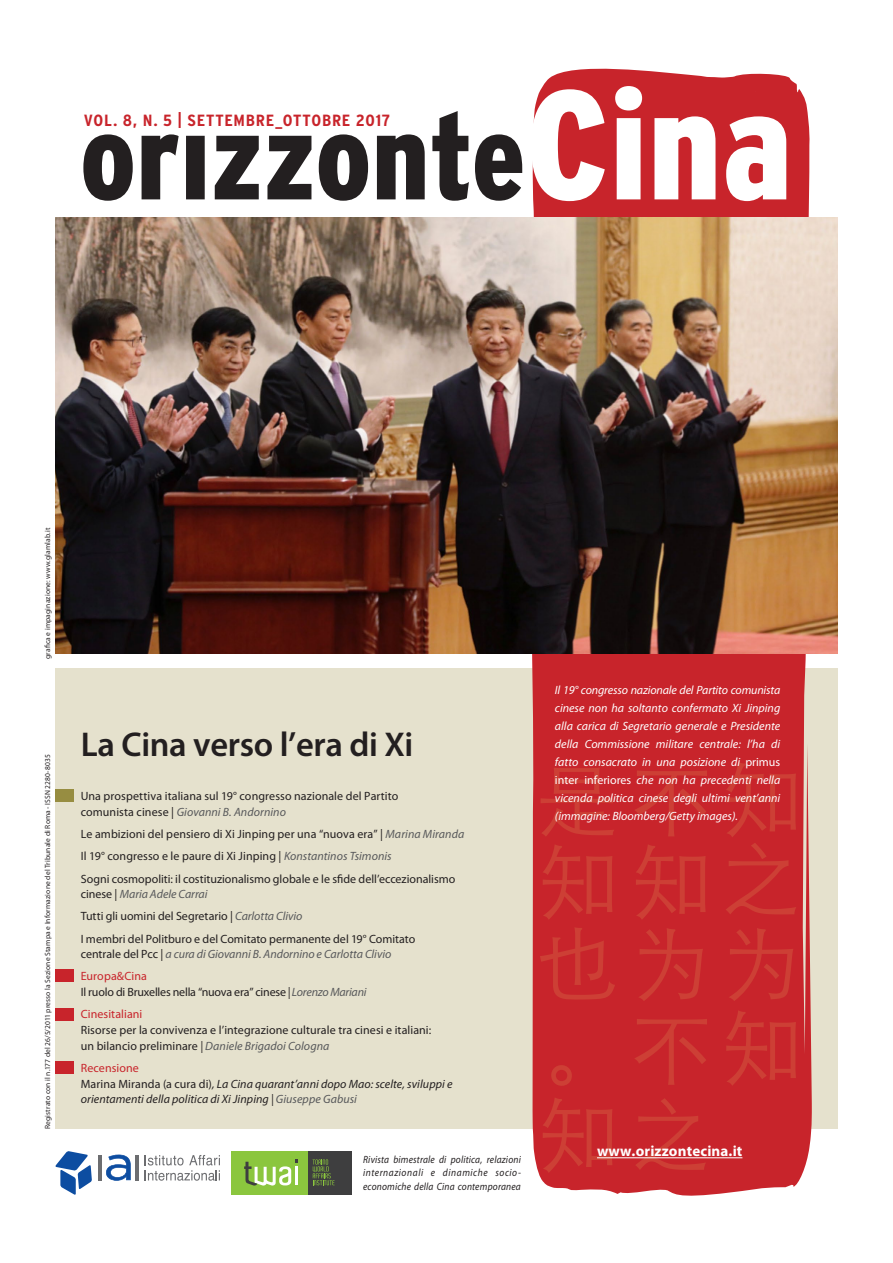
<style>
.page{position:relative;width:893px;height:1263px;background:#fff}
.page>*{position:absolute;margin:0;border:0;box-sizing:border-box;transform-origin:0 0}
.t1{font:900 condensed 121.2px "Interstate";letter-spacing:.005em;color:#231f20}
.t2{font:600 34.5px "Myriad Pro";letter-spacing:-.01em;color:#231f20}
.t3{font:700 condensed 16.2px "Interstate";letter-spacing:.04em;color:#c8242b;scale:1.11 1}
.t4{font:700 15px "Myriad Pro";letter-spacing:.01em;color:#fff}
.t5{font:12px/22.2px "Myriad Pro";letter-spacing:.005em;color:#231f20}
.t6{font:italic 12px/18px "Myriad Pro";color:#fff;text-align:justify}
.t7{font:italic 12px/15.8px "Myriad Pro";letter-spacing:.005em;color:#231f20}
.t8{font:italic 12px/22.2px "Myriad Pro";letter-spacing:-.005em;color:#57585a}
.t9{font:12px/22.2px "Myriad Pro";letter-spacing:-.015em;color:#231f20}
.t10{font:italic 10.5px/13.5px "Myriad Pro";letter-spacing:.02em;color:#231f20;text-align:justify;scale:.9 1}
.t11{font:7.5px "Myriad Pro";letter-spacing:.015em;color:#231f20}
.s1{font-size:154.8px;color:#fff}
.s2{font-style:italic;color:#57585a}
.s3{font-style:normal;color:#231f20}
.s4{font-style:normal;color:#c8242b}
.s5{font-style:italic}
.s6{color:#c8242b}
.s7{font-style:normal}
.s8{color:#57585a}
</style>
<div class="page">
<div style="left:55px;top:669px;width:783px;height:460px;background:#e5e1cd"></div>
<svg style="left:531px;top:68px;width:281px;height:1128px;background:#ca3137"></svg>
<svg style="left:635px;top:1098px;width:71px;height:72px;background:#c92a2d"></svg>
<svg style="left:551px;top:1065px;width:21px;height:21px"></svg>
<svg style="left:726px;top:1010px;width:70px;height:76px;background:#c92b2d"></svg>
<svg style="left:729px;top:928px;width:64px;height:73px;background:#c92a2d"></svg>
<svg style="left:726px;top:843px;width:70px;height:71px;background:#c8292c"></svg>
<svg style="left:726px;top:762px;width:70px;height:75px;background:#c92b2d"></svg>
<svg style="left:543px;top:1097px;width:69px;height:76px;background:#c92c2e"></svg>
<svg style="left:634px;top:1019px;width:73px;height:66px;background:#c9292d"></svg>
<svg style="left:638px;top:928px;width:65px;height:73px;background:#c92a2d"></svg>
<svg style="left:636px;top:844px;width:70px;height:76px;background:#c92b2d"></svg>
<svg style="left:634px;top:770px;width:73px;height:66px;background:#c9292d"></svg>
<svg style="left:540px;top:927px;width:75px;height:72px;background:#c92a2d"></svg>
<svg style="left:543px;top:844px;width:69px;height:76px;background:#c92b2d"></svg>
<svg style="left:541px;top:768px;width:73px;height:69px;background:#c92c2e"></svg>
<div style="left:308px;top:1151px;width:44px;height:44px;background:#3e3e3f"></div>
<div style="left:232px;top:1151px;width:76px;height:44px;background:#8bc63e"></div>
<svg style="left:313px;top:1159px;width:22px;height:26px"></svg>
<svg style="left:244px;top:1159px;width:54px;height:26px"></svg>
<hr style="left:597px;top:1157px;width:145px;height:1px;background:#fff">
<div style="left:55px;top:789px;width:18px;height:13px;background:#978d41"></div>
<div style="left:55px;top:969px;width:18px;height:13px;background:#c8242b"></div>
<div style="left:55px;top:1008px;width:18px;height:12px;background:#c8242b"></div>
<div style="left:55px;top:1061px;width:18px;height:13px;background:#c8242b"></div>
<img style="left:55px;top:218px;width:783px;height:436px">
<svg style="left:55px;top:1151px;width:37px;height:44px"></svg>
<svg style="left:145px;top:1155px;width:75px;height:26px"></svg>
<hr style="left:99px;top:1155px;width:3px;height:25px;background:#6c6d70">
<hr style="left:135px;top:1155px;width:4px;height:25px;background:#6c6d70">
<svg style="left:106px;top:1154px;width:25px;height:27px"></svg>
<h1 class="t1" style="left:80px;top:90px;width:713px">orizzonte<span class="s1">Cina</span></h1>
<h3 class="t3" style="left:84px;top:111px;width:277px">VOL. 8, N. 5 | SETTEMBRE_OTTOBRE 2017</h3>
<p class="t11" style="left:44px;top:659px;width:133px;rotate:-90deg">grafica e impaginazione: www.glamlab.it</p>
<p class="t11" style="left:44px;top:1129px;width:376px;rotate:-90deg">Registrato con il n.177 del 26/5/2011 presso la Sezione Stampa e Informazione del Tribunale di Roma - ISSN 2280-8035</p>
<h2 class="t2" style="left:81px;top:725px;width:334px">La Cina verso l’era di Xi</h2>
<p class="t5" style="left:81px;top:789px;width:319px;line-height:15.8px">Una prospettiva italiana sul 19° congresso nazionale del Partito comunista cinese | <span class="s2">Giovanni B. Andornino</span></p>
<p class="t5" style="left:81px;top:823px;width:385px">Le ambizioni del pensiero di Xi Jinping per una “nuova era” | <span class="s2">Marina Miranda<br></span>Il 19° congresso e le paure di Xi Jinping | <span class="s2">Konstantinos Tsimonis<br></span>Sogni cosmopoliti: il costituzionalismo globale e le sfide dell’eccezionalismo</p>
<p class="t5" style="left:81px;top:883px;width:336px">cinese | <span class="s2">Maria Adele Carrai<br></span>Tutti gli uomini del Segretario | <span class="s2">Carlotta Clivio<br></span>I membri del Politburo e del Comitato permanente del 19° Comitato</p>
<p class="t8" style="left:81px;top:943px;width:312px"><span class="s3">centrale del Pcc |</span> a cura di Giovanni B. Andornino e Carlotta Clivio<br><span class="s4">Europa&amp;Cina</span></p>
<p class="t9" style="left:81px;top:981px;width:287px">Il ruolo di Bruxelles nella “nuova era” cinese <span class="s5">|</span> <span class="s2">Lorenzo Mariani<br></span><span class="s6">Cinesitaliani</span></p>
<p class="t5" style="left:81px;top:1022px;width:352px;line-height:15.8px">Risorse per la convivenza e l’integrazione culturale tra cinesi e italiani: un bilancio preliminare <span class="s5">|</span> <span class="s2">Daniele Brigadoi Cologna</span></p>
<p class="t7" style="left:81px;top:1060px;width:373px"><span class="s4">Recensione<br></span><span class="s7">Marina Miranda (a cura di)</span>, La Cina quarant’anni dopo Mao: scelte, sviluppi e orientamenti della politica di Xi Jinping | <span class="s8">Giuseppe Gabusi</span></p>
<p class="t10" style="left:363px;top:1152px;width:177px">Rivista bimestrale di politica, relazioni internazionali e dinamiche socio&shy;economiche della Cina contemporanea</p>
<p class="t6" style="left:555px;top:681px;width:227px">Il 19° congresso nazionale del Partito comunista cinese non ha soltanto confermato Xi Jinping alla carica di Segretario generale e Presidente della Commissione militare centrale: l’ha di fatto consacrato in una posizione di <span class="s7">primus inter inferiores</span> che non ha precedenti nella vicenda politica cinese degli ultimi vent’anni (immagine: Bloomberg/Getty images).</p>
<p class="t4" style="left:597px;top:1143px;width:147px">www.orizzontecina.it</p>
</div>
